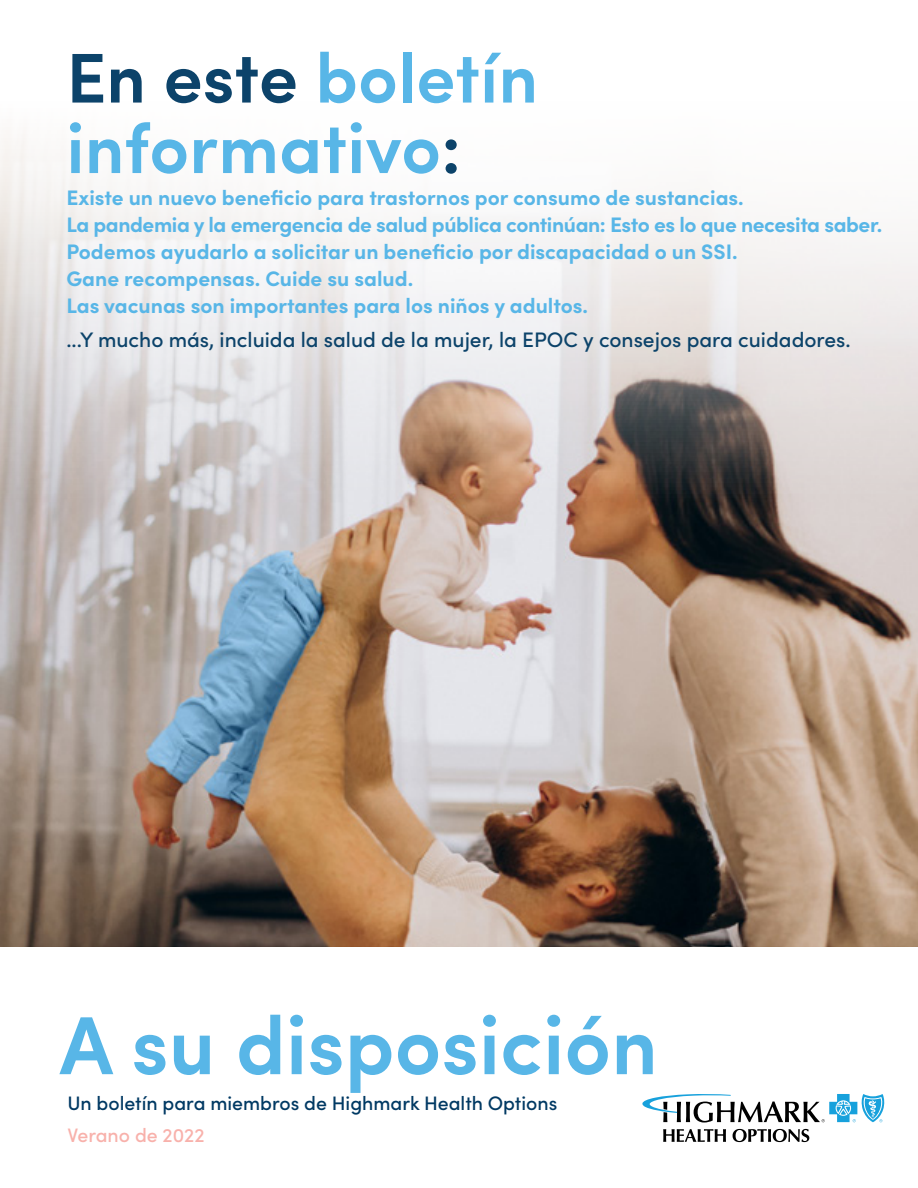
<style>
.page{position:relative;width:918px;height:1188px;background:#fff}
.page>*{position:absolute;margin:0;border:0;box-sizing:border-box;transform-origin:0 0}
.t1{font:600 82.5px "Sofia Pro";color:#58b6e7}
.t2{font:600 70.5px/70.5px "Sofia Pro";color:#58b6e7}
.t3{font:700 21px "Sofia Pro";color:#58b6e7}
.t4{font:700 21px "Sofia Pro";letter-spacing:-.02em;color:#58b6e7}
.t5{font:500 21px "Sofia Pro";color:#0c436a}
.t6{font:500 19.5px "Sofia Pro";color:#003963}
.t7{font:500 19.5px "Sofia Pro";color:#f8b1ab}
.s1{color:#0c436a}
</style>
<div class="page">
<img style="left:0;top:134px;width:918px;height:812px">
<svg style="left:663px;top:1129px;width:63px;height:13px"></svg>
<svg style="left:733px;top:1129px;width:76px;height:13px"></svg>
<svg style="left:642px;top:1094px;width:242px;height:29px"></svg>
<p class="t2" style="left:66px;top:38px;width:473px"><span class="s1">En este</span> boletín informativo<span class="s1">:</span></p>
<p class="t3" style="left:66px;top:181px;width:679px">Existe un nuevo beneficio para trastornos por consumo de sustancias.</p>
<p class="t4" style="left:66px;top:208px;width:817px">La pandemia y la emergencia de salud pública continúan: Esto es lo que necesita saber.</p>
<p class="t3" style="left:66px;top:235px;width:673px">Podemos ayudarlo a solicitar un beneficio por discapacidad o un SSI.</p>
<p class="t3" style="left:66px;top:262px;width:348px">Gane recompensas. Cuide su salud.</p>
<p class="t3" style="left:66px;top:289px;width:523px">Las vacunas son importantes para los niños y adultos.</p>
<p class="t5" style="left:66px;top:324px;width:786px">...Y mucho más, incluida la salud de la mujer, la EPOC y consejos para cuidadores.</p>
<p class="t1" style="left:59px;top:983px;width:600px">A su disposición</p>
<p class="t6" style="left:68px;top:1088px;width:491px">Un boletín para miembros de Highmark Health Options</p>
<p class="t7" style="left:68px;top:1121px;width:139px">Verano de 2022</p>
</div>
